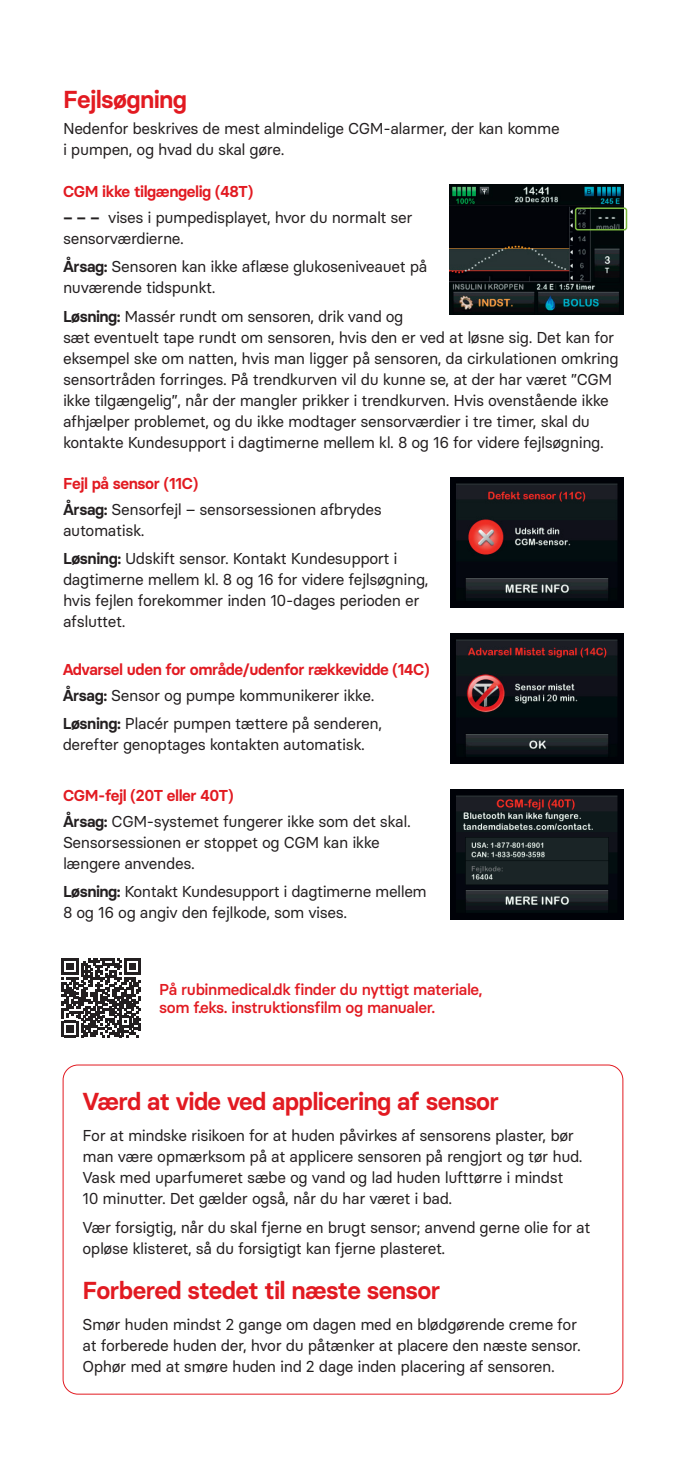
<style>
.page{position:relative;width:685px;height:1474px;background:#fff}
.page>*{position:absolute;margin:0;border:0;box-sizing:border-box;transform-origin:0 0}
.t1{font:600 24.5px "Basier Circle";letter-spacing:-.025em;color:#e21a21}
.t2{font:15.75px/21px "Basier Circle";letter-spacing:-.025em;color:#231f20}
.t3{font:600 15.75px/25.9px "Basier Circle";letter-spacing:-.025em;color:#e21a21}
.t4{font:500 15.75px/18.9px "Basier Circle";letter-spacing:-.025em;color:#e21a21}
.s1{font-weight:600}
.s2{font-weight:600;color:#e21a21}
.s3{color:#231f20}
.s4{font-weight:400;color:#231f20}
</style>
<div class="page">
<img style="left:450px;top:478px;width:173px;height:130px">
<img style="left:450px;top:789px;width:173px;height:130px">
<img style="left:449px;top:185px;width:174px;height:130px">
<div style="left:575px;top:207px;width:52px;height:23px;border:2px solid #7dba42;border-radius:2px"></div>
<img style="left:450px;top:633px;width:173px;height:130px">
<svg style="left:62px;top:958px;width:79px;height:79px"></svg>
<h1 class="t1" style="left:63px;top:84px;width:125px">Fejlsøgning</h1>
<p class="t2" style="left:63px;top:117px;width:498px">Nedenfor beskrives de mest almindelige CGM-alarmer, der kan komme i pumpen, og hvad du skal gøre.</p>
<p class="t3" style="left:63px;top:178px;width:191px">CGM ikke tilgængelig (48T)</p>
<p class="t2" style="left:63px;top:206px;width:351px"><span class="s1">– – –</span> vises i pumpedisplayet, hvor du normalt ser sensorværdierne.</p>
<p class="t2" style="left:63px;top:256px;width:366px"><span class="s1">Årsag:</span> Sensoren kan ikke aflæse glukoseniveauet på nuværende tidspunkt.</p>
<p class="t2" style="left:63px;top:305px;width:557px"><span class="s1">Løsning:</span> Massér rundt om sensoren, drik vand og<br>sæt eventuelt tape rundt om sensoren, hvis den er ved at løsne sig. Det kan for eksempel ske om natten, hvis man ligger på sensoren, da cirkulationen omkring sensortråden forringes. På trendkurven vil du kunne se, at der har været ”CGM ikke tilgængelig”, når der mangler prikker i trendkurven. Hvis ovenstående ikke afhjælper problemet, og du ikke modtager sensorværdier i tre timer, skal du kontakte Kundesupport i dagtimerne mellem kl. 8 og 16 for videre fejlsøgning.</p>
<p class="t2" style="left:63px;top:470px;width:320px;line-height:25.9px"><span class="s2">Fejl på sensor (11C)<br></span><span class="s1">Årsag:</span> Sensorfejl – sensorsessionen afbrydes</p>
<p class="t2" style="left:63px;top:516px;width:336px;line-height:28.5px">automatisk.<br><span class="s1">Løsning:</span> Udskift sensor. Kontakt Kundesupport i</p>
<p class="t2" style="left:63px;top:569px;width:367px">dagtimerne mellem kl. 8 og 16 for videre fejlsøgning, hvis fejlen forekommer inden 10-dages perioden er afsluttet.</p>
<p class="t3" style="left:63px;top:656px;width:368px">Advarsel uden for område/udenfor rækkevidde (14C)<br><span class="s3">Årsag:</span> <span class="s4">Sensor og pumpe kommunikerer ikke.</span></p>
<p class="t2" style="left:63px;top:713px;width:321px"><span class="s1">Løsning:</span> Placér pumpen tættere på senderen, derefter genoptages kontakten automatisk.</p>
<p class="t2" style="left:63px;top:781px;width:349px;line-height:25.9px"><span class="s2">CGM-fejl (20T eller 40T)<br></span><span class="s1">Årsag:</span> CGM-systemet fungerer ikke som det skal.</p>
<p class="t2" style="left:63px;top:831px;width:318px">Sensorsessionen er stoppet og CGM kan ikke længere anvendes.</p>
<p class="t2" style="left:63px;top:880px;width:365px"><span class="s1">Løsning:</span> Kontakt Kundesupport i dagtimerne mellem<br>8 og 16 og angiv den fejlkode, som vises.</p>
<p class="t4" style="left:159px;top:979px;width:325px">På rubinmedical.dk finder du nyttigt materiale, som f.eks. instruktionsfilm og manualer.</p>
<h1 class="t1" style="left:82px;top:1086px;width:418px">Værd at vide ved applicering af sensor</h1>
<p class="t2" style="left:82px;top:1124px;width:501px">For at mindske risikoen for at huden påvirkes af sensorens plaster, bør man være opmærksom på at applicere sensoren på rengjort og tør hud.<br>Vask med uparfumeret sæbe og vand og lad huden lufttørre i mindst 10 minutter. Det gælder også, når du har været i bad.</p>
<p class="t2" style="left:82px;top:1216px;width:509px">Vær forsigtig, når du skal fjerne en brugt sensor; anvend gerne olie for at opløse klisteret, så du forsigtigt kan fjerne plasteret.</p>
<h1 class="t1" style="left:82px;top:1275px;width:359px">Forbered stedet til næste sensor</h1>
<p class="t2" style="left:82px;top:1313px;width:500px">Smør huden mindst 2 gange om dagen med en blødgørende creme for at forberede huden der, hvor du påtænker at placere den næste sensor.<br>Ophør med at smøre huden ind 2 dage inden placering af sensoren.</p>
</div>
